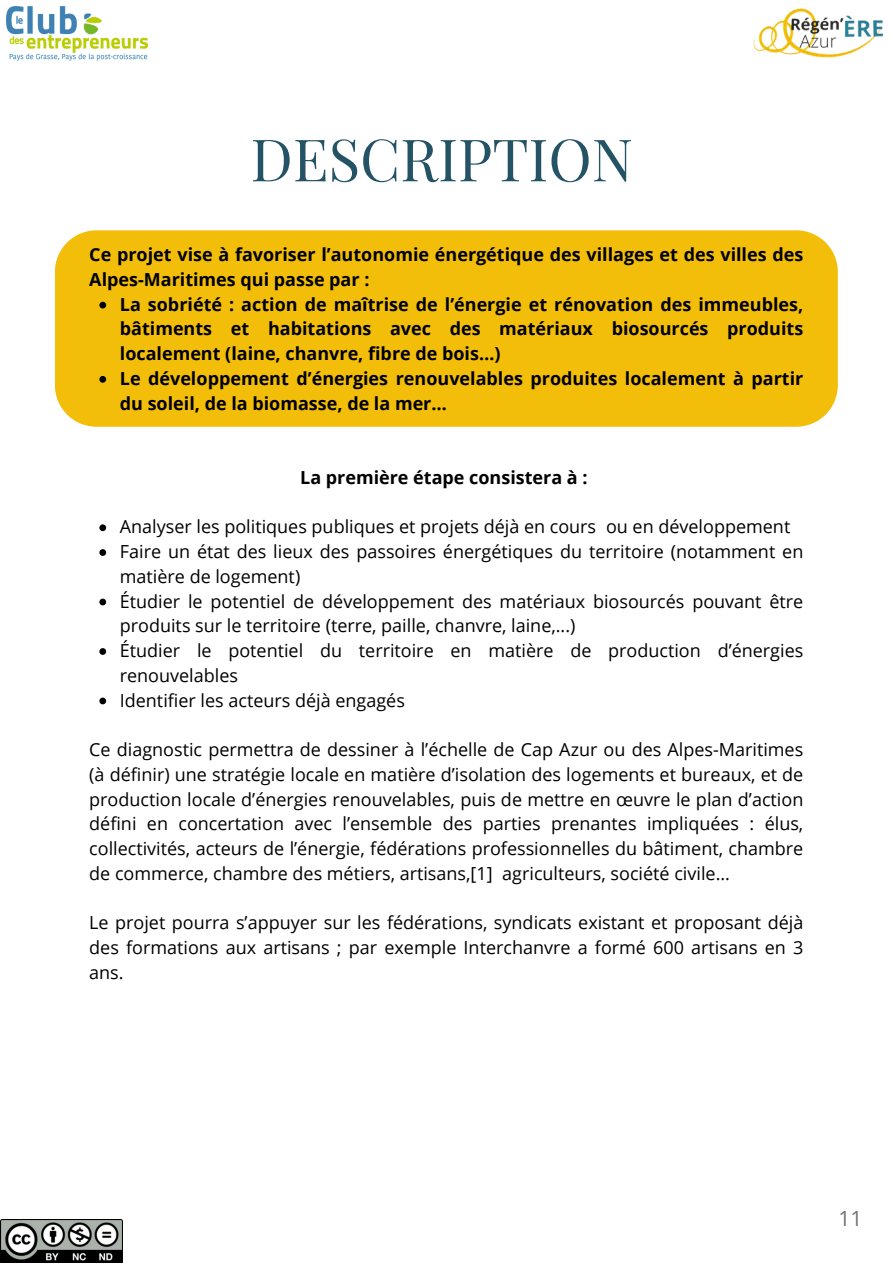
<style>
.page{position:relative;width:893px;height:1264px;background:#fff}
.page>*{position:absolute;margin:0;border:0;box-sizing:border-box;transform-origin:0 0}
.t1{font:58.5px "Playfair Display";color:#255366}
.t2{font:21px "Open Sans";color:#737373}
.t3{font:18px/24.8px "Open Sans";color:#000}
.t4{font:700 18px/24.8px "Open Sans";color:#000}
</style>
<div class="page">
<img style="left:753px;top:8px;width:130px;height:50px">
<img style="left:6px;top:6px;width:142px;height:55px">
<div style="left:55px;top:230px;width:782px;height:197px;background:#f2be0a"></div>
<svg style="left:99px;top:302px;width:7px;height:6px"></svg>
<svg style="left:99px;top:376px;width:7px;height:7px"></svg>
<svg style="left:99px;top:524px;width:7px;height:7px"></svg>
<svg style="left:99px;top:549px;width:7px;height:7px"></svg>
<svg style="left:99px;top:598px;width:7px;height:7px"></svg>
<svg style="left:99px;top:648px;width:7px;height:7px"></svg>
<svg style="left:99px;top:697px;width:7px;height:7px"></svg>
<img style="left:0;top:1219px;width:123px;height:43px">
<p class="t1" style="left:250px;top:118px;width:384px">DESCRIPTION</p>
<p class="t4" style="left:89px;top:242px;width:715px">Ce projet vise à favoriser l’autonomie énergétique des villages et des villes des<br>Alpes-Maritimes qui passe par :</p>
<p class="t4" style="left:120px;top:291px;width:685px;text-align:justify">La sobriété : action de maîtrise de l’énergie et rénovation des immeubles, bâtiments et habitations avec des matériaux biosourcés produits localement (laine, chanvre, fibre de bois…)</p>
<p class="t4" style="left:120px;top:365px;width:685px">Le développement d’énergies renouvelables produites localement à partir du soleil, de la biomasse, de la mer…</p>
<p class="t4" style="left:300px;top:464px;width:289px">La première étape consistera à :</p>
<p class="t3" style="left:120px;top:514px;width:672px">Analyser les politiques publiques et projets déjà en cours ou en développement</p>
<p class="t3" style="left:120px;top:539px;width:685px">Faire un état des lieux des passoires énergétiques du territoire (notamment en matière de logement)</p>
<p class="t3" style="left:120px;top:588px;width:685px">Étudier le potentiel de développement des matériaux biosourcés pouvant être produits sur le territoire (terre, paille, chanvre, laine,...)</p>
<p class="t3" style="left:120px;top:637px;width:685px">Étudier le potentiel du territoire en matière de production d’énergies renouvelables</p>
<p class="t3" style="left:120px;top:687px;width:286px">Identifier les acteurs déjà engagés</p>
<p class="t3" style="left:89px;top:736px;width:715px;text-align:justify">Ce diagnostic permettra de dessiner à l’échelle de Cap Azur ou des Alpes-Maritimes (à définir) une stratégie locale en matière d’isolation des logements et bureaux, et de production locale d’énergies renouvelables, puis de mettre en œuvre le plan d’action défini en concertation avec l’ensemble des parties prenantes impliquées : élus, collectivités, acteurs de l’énergie, fédérations professionnelles du bâtiment, chambre de commerce, chambre des métiers, artisans,[1] agriculteurs, société civile…</p>
<p class="t3" style="left:89px;top:909px;width:715px;text-align:justify">Le projet pourra s’appuyer sur les fédérations, syndicats existant et proposant déjà des formations aux artisans ; par exemple Interchanvre a formé 600 artisans en 3 ans.</p>
<p class="t2" style="left:838px;top:1203px;width:25px">11</p>
</div>
